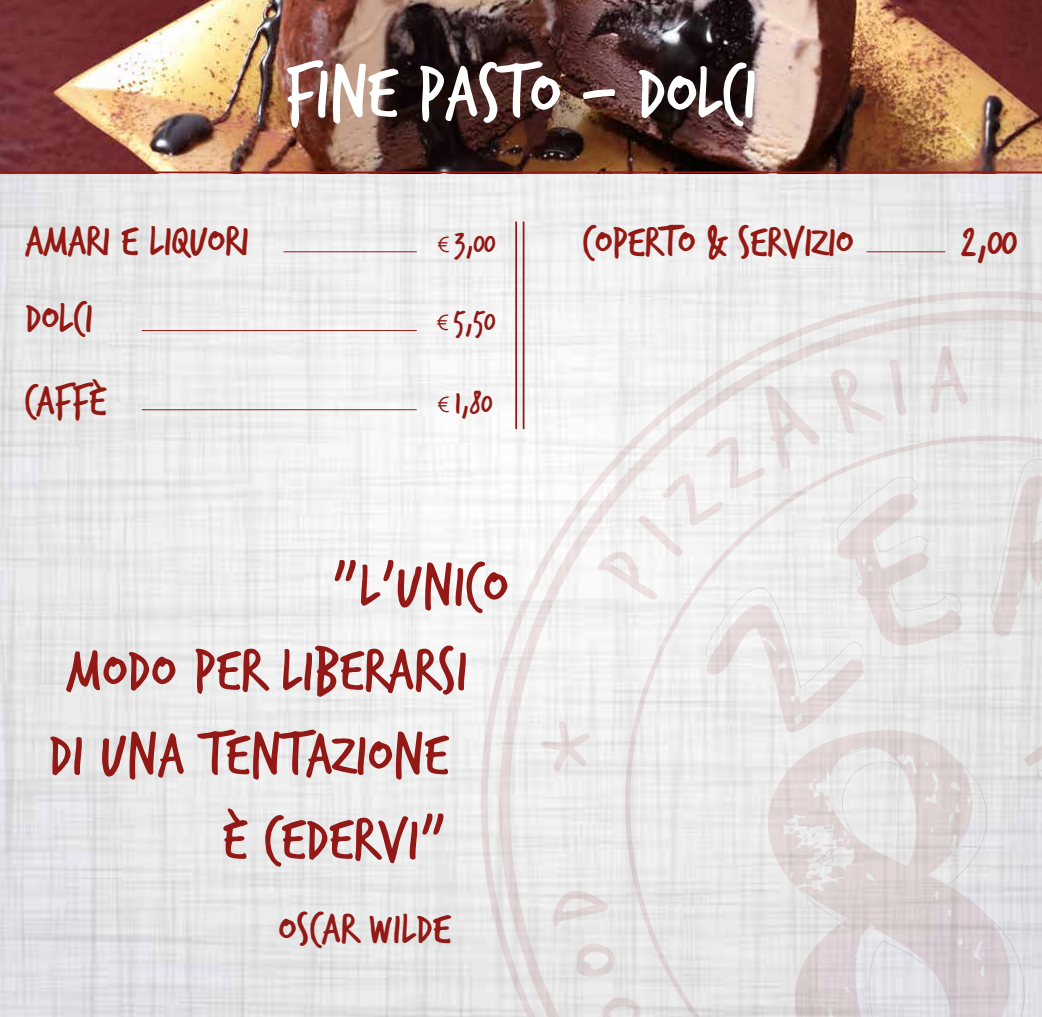
<style>
.page{position:relative;width:1042px;height:1017px;background:#fff}
.page>*{position:absolute;margin:0;border:0;box-sizing:border-box;transform-origin:0 0}
.t1{font:80.5px "Trash Hand";color:#fff}
.t2{font:64.75px "Trash Hand";letter-spacing:.01em;color:#931916}
.t3{font:46.02px "Trash Hand";letter-spacing:.01em;color:#931916}
.t4{font:45.5px/77px "Trash Hand";color:#941913}
.t5{font:33.25px "Trash Hand";color:#931916}
.s1{font-family:"Century Gothic";font-size:21px}
</style>
<div class="page">
<img style="left:0;top:173px;width:1042px;height:844px">
<img style="left:0;top:0;width:1042px;height:171px">
<hr style="left:0;top:171px;width:1042px;height:2px;background:#931916">
<hr style="left:142px;top:409px;width:275px;height:1px;background:#931916">
<hr style="left:142px;top:330px;width:275px;height:1px;background:#931916">
<hr style="left:284px;top:251px;width:133px;height:1px;background:#931916">
<hr style="left:523px;top:222px;width:1px;height:207px;background:#941913">
<hr style="left:515px;top:222px;width:2px;height:207px;background:#941913">
<svg style="left:438px;top:248px;width:604px;height:769px;fill:#efeeee"></svg>
<svg style="left:594px;top:405px;width:448px;height:612px;background:#e7e7e7"></svg>
<svg style="left:597px;top:345px;width:371px;height:388px"></svg>
<svg style="left:990px;top:457px;width:52px;height:189px;background:#e0dcdc"></svg>
<svg style="left:1013px;top:741px;width:10px;height:276px;background:#dfdee2"></svg>
<svg style="left:1023px;top:679px;width:19px;height:338px;background:#dedde0"></svg>
<svg style="left:765px;top:727px;width:248px;height:290px;background:#e2dfe0"></svg>
<svg style="left:789px;top:761px;width:195px;height:256px;background:#ded7d9"></svg>
<p class="t4" style="left:26px;top:204px;width:225px">AMARI E LIQUORI<br>DOLCI</p>
<p class="t4" style="left:25px;top:364px;width:83px">CAFFÈ</p>
<p class="t1" style="left:285px;top:53px;width:473px">FINE PASTO - DOLCI</p>
<p class="t5" style="left:437px;top:227px;width:59px"><span class="s1">€</span> 3,00</p>
<p class="t4" style="left:583px;top:205px;width:272px">COPERTO &amp; SERVIZIO</p>
<p class="t4" style="left:961px;top:205px;width:57px">2,00</p>
<p class="t5" style="left:437px;top:305px;width:60px"><span class="s1">€</span> 5,50</p>
<p class="t5" style="left:437px;top:386px;width:56px"><span class="s1">€</span> 1,80</p>
<p class="t2" style="left:332px;top:554px;width:177px">"L'UNICO</p>
<p class="t2" style="left:66px;top:638px;width:402px">MODO PER LIBERARSI</p>
<p class="t2" style="left:49px;top:723px;width:400px">DI UNA TENTAZIONE</p>
<p class="t2" style="left:223px;top:807px;width:225px">È CEDERVI"</p>
<p class="t3" style="left:278px;top:906px;width:173px">OSCAR WILDE</p>
</div>
